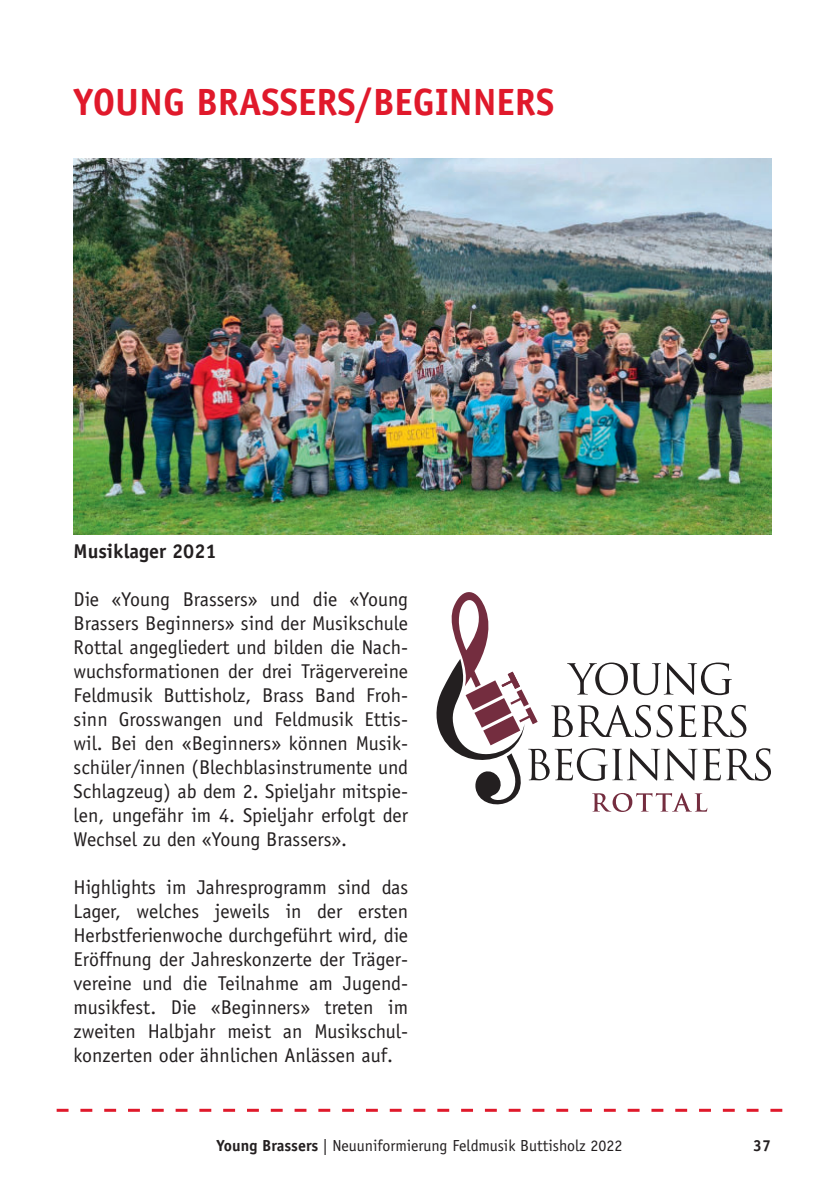
<style>
.page{position:relative;width:839px;height:1191px;background:#fff}
.page>*{position:absolute;margin:0;border:0;box-sizing:border-box;transform-origin:0 0}
.t1{font:700 38px "Officina Sans";color:#e0192b}
.t2{font:20px/24px "Officina Sans";color:#231f20;text-align:justify}
.t3{font:700 20px "Officina Sans";color:#231f20}
.t4{font:16px "Officina Sans";color:#231f20}
.t5{font:700 16px "Officina Sans";color:#231f20}
.s1{font-weight:700}
</style>
<div class="page">
<svg style="left:57px;top:1108px;width:725px;height:3px"></svg>
<img style="left:74px;top:159px;width:697px;height:375px">
<svg style="left:436px;top:592px;width:335px;height:220px"></svg>
<h1 class="t1" style="left:74px;top:86px;width:482px">YOUNG BRASSERS/BEGINNERS</h1>
<p class="t3" style="left:74px;top:543px;width:144px">Musiklager 2021</p>
<p class="t2" style="left:74px;top:589px;width:336px">Die «Young Brassers» und die «Young Brassers Beginners» sind der Musikschule Rottal angegliedert und bilden die Nach&shy;wuchsformationen der drei Trägervereine Feldmusik Buttisholz, Brass Band Froh&shy;sinn Grosswangen und Feldmusik Ettis&shy;wil. Bei den «Beginners» können Musik&shy;schüler/innen (Blechblasinstrumente und Schlagzeug) ab dem 2. Spieljahr mitspie&shy;len, ungefähr im 4. Spieljahr erfolgt der Wechsel zu den «Young Brassers».</p>
<p class="t2" style="left:74px;top:877px;width:336px">Highlights im Jahresprogramm sind das Lager, welches jeweils in der ersten Herbstferienwoche durchgeführt wird, die Eröffnung der Jahreskonzerte der Träger&shy;vereine und die Teilnahme am Jugend&shy;musikfest. Die «Beginners» treten im zweiten Halbjahr meist an Musikschul&shy;konzerten oder ähnlichen Anlässen auf.</p>
<p class="t4" style="left:217px;top:1139px;width:407px"><span class="s1">Young Brassers</span> | Neuuniformierung Feldmusik Buttisholz 2022</p>
<p class="t5" style="left:753px;top:1139px;width:19px">37</p>
</div>
